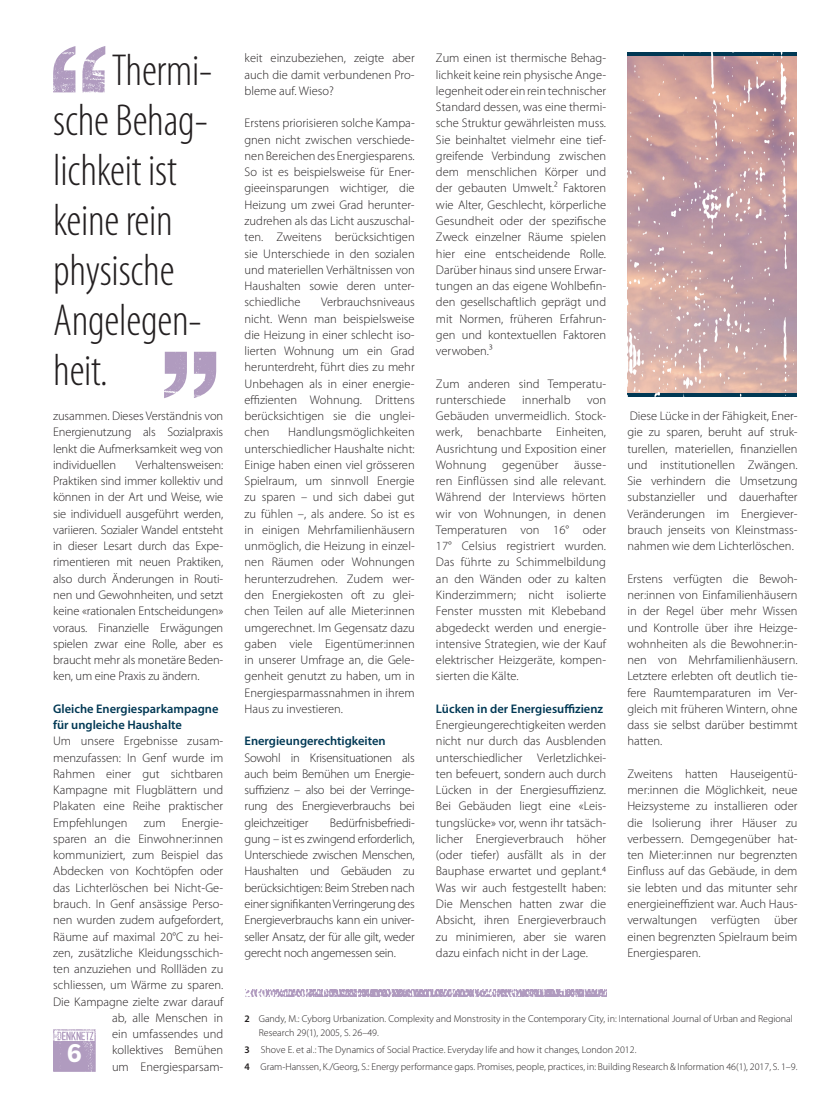
<style>
.page{position:relative;width:833px;height:1117px;background:#fff}
.page>*{position:absolute;margin:0;border:0;box-sizing:border-box;transform-origin:0 0}
.t1{font:300 condensed 45px/50px "Myriad Pro";letter-spacing:-.005em;color:#231f20}
.t2{font:700 27.5px "Zilla Slab";color:#fff}
.t3{font:300 12.5px/16.2px "Myriad Pro";color:#231f20;text-align:justify}
.t4{font:600 12.5px/16.2px "Myriad Pro";color:#003854}
.t5{font:300 10px/13.8px "Myriad Pro";color:#231f20}
.s1{font-weight:600}
</style>
<div class="page">
<img style="left:53px;top:1029px;width:43px;height:42px">
<img style="left:245px;top:989px;width:361px;height:7px">
<img style="left:164px;top:351px;width:52px;height:47px">
<img style="left:53px;top:46px;width:52px;height:46px">
<img style="left:627px;top:52px;width:170px;height:345px">
<h1 class="t1" style="left:53px;top:45px;width:160px;text-indent:59px">Thermi&shy;sche Behag&shy;lichkeit ist keine rein physische<br>Angelegen&shy;heit.</h1>
<p class="t3" style="left:53px;top:407px;width:172px">zusammen. Dieses Verständnis von Energienutzung als Sozialpraxis lenkt die Aufmerksamkeit weg von individuellen</p>
<p class="t3" style="left:53px;top:456px;width:172px;text-indent:83px">Verhaltensweisen:<br>Praktiken sind immer kollektiv und können in der Art und Weise, wie sie individuell ausgeführt werden, variieren. Sozialer Wandel entsteht in dieser Lesart durch das Expe&shy;rimentieren mit neuen Praktiken, also durch Änderungen in Routi&shy;nen und Gewohnheiten, und setzt keine «rationalen Entscheidungen» voraus. Finanzielle Erwägungen spielen zwar eine Rolle, aber es braucht mehr als monetäre Beden&shy;ken, um eine Praxis zu ändern.</p>
<p class="t4" style="left:53px;top:700px;width:167px">Gleiche Energiesparkampagne für ungleiche Haushalte</p>
<p class="t3" style="left:53px;top:732px;width:172px">Um unsere Ergebnisse zusam&shy;menzufassen: In Genf wurde im Rahmen einer gut sichtbaren Kampagne mit Flugblättern und Plakaten eine Reihe praktischer Empfehlungen</p>
<p class="t3" style="left:53px;top:814px;width:172px;text-align:right">Energie-<br>sparen an die Einwohner:innen kommuniziert, zum Beispiel das<br>Abdecken von Kochtöpfen oder das Lichterlöschen bei Nicht-Ge&shy;brauch. In Genf ansässige Perso&shy;nen wurden zudem aufgefordert,<br>Räume auf maximal 20°C zu hei&shy;zen, zusätzliche Kleidungsschich&shy;ten anzuziehen und Rollläden zu schliessen, um Wärme zu sparen.<br>Die Kampagne zielte zwar darauf ab, alle Menschen in<br>ein umfassendes und<br>kollektives Bemühen<br>um Energiesparsam-</p>
<p class="t3" style="left:144px;top:814px;width:23px">zum</p>
<h2 class="t2" style="left:67px;top:1036px;width:16px">6</h2>
<p class="t3" style="left:244px;top:50px;width:172px">keit einzubeziehen, zeigte aber auch die damit verbundenen Pro&shy;bleme auf. Wieso?</p>
<p class="t3" style="left:244px;top:115px;width:172px">Erstens priorisieren solche Kampa&shy;gnen nicht zwischen verschiede&shy;nen Bereichen des Energiesparens.<br>So ist es beispielsweise für Ener&shy;gieeinsparungen wichtiger, die Heizung um zwei Grad herunter&shy;zudrehen als das Licht auszuschal&shy;ten. Zweitens berücksichtigen sie Unterschiede in den sozialen und materiellen Verhältnissen von Haushalten sowie deren unter&shy;schiedliche</p>
<p class="t3" style="left:244px;top:294px;width:172px;text-indent:76px">Verbrauchsniveaus nicht. Wenn man beispielsweise die Heizung in einer schlecht iso&shy;lierten Wohnung um ein Grad herunterdreht, führt dies zu mehr Unbehagen als in einer energie&shy;effizienten Wohnung. Drittens berücksichtigen sie die unglei&shy;chen</p>
<p class="t3" style="left:244px;top:424px;width:172px;text-indent:44px">Handlungsmöglichkeiten unterschiedlicher Haushalte nicht:<br>Einige haben einen viel grösseren Spielraum, um sinnvoll Energie zu sparen – und sich dabei gut zu fühlen –, als andere. So ist es in einigen Mehrfamilienhäusern unmöglich, die Heizung in einzel&shy;nen Räumen oder Wohnungen herunterzudrehen. Zudem wer&shy;den Energiekosten oft zu glei&shy;chen Teilen auf alle Mieter:innen umgerechnet. Im Gegensatz dazu gaben viele Eigentümer:innen in unserer Umfrage an, die Gele&shy;genheit genutzt zu haben, um in Energiesparmassnahmen in ihrem Haus zu investieren.</p>
<p class="t4" style="left:244px;top:732px;width:143px">Energieungerechtigkeiten</p>
<p class="t3" style="left:244px;top:749px;width:172px">Sowohl in Krisensituationen als auch beim Bemühen um Energie&shy;suffizienz – also bei der Verringe&shy;rung des Energieverbrauchs bei gleichzeitiger</p>
<p class="t3" style="left:244px;top:814px;width:172px;text-indent:85px">Bedürfnisbefriedi&shy;gung – ist es zwingend erforderlich, Unterschiede zwischen Menschen, Haushalten und Gebäuden zu berücksichtigen: Beim Streben nach einer signifikanten Verringerung des Energieverbrauchs kann ein univer&shy;seller Ansatz, der für alle gilt, weder gerecht noch angemessen sein.</p>
<p class="t3" style="left:436px;top:50px;width:172px">Zum einen ist thermische Behag&shy;lichkeit keine rein physische Ange&shy;legenheit oder ein rein technischer Standard dessen, was eine thermi&shy;sche Struktur gewährleisten muss.<br>Sie beinhaltet vielmehr eine tief&shy;greifende Verbindung zwischen dem menschlichen Körper und der gebauten Umwelt.² Faktoren wie Alter, Geschlecht, körperliche Gesundheit oder der spezifische Zweck einzelner Räume spielen hier eine entscheidende Rolle.<br>Darüber hinaus sind unsere Erwar&shy;tungen an das eigene Wohlbefin&shy;den gesellschaftlich geprägt und mit Normen, früheren Erfahrun&shy;gen und kontextuellen Faktoren verwoben.³</p>
<p class="t3" style="left:436px;top:375px;width:172px">Zum anderen sind Temperatu&shy;runterschiede</p>
<p class="t3" style="left:522px;top:391px;width:50px">innerhalb</p>
<p class="t3" style="left:436px;top:391px;width:172px;text-indent:151px">von Gebäuden unvermeidlich. Stock&shy;werk, benachbarte Einheiten, Ausrichtung und Exposition einer Wohnung</p>
<p class="t3" style="left:502px;top:456px;width:58px">gegenüber</p>
<p class="t3" style="left:436px;top:456px;width:172px;text-indent:138px">äusse&shy;ren Einflüssen sind alle relevant.<br>Während der Interviews hörten wir von Wohnungen, in denen Temperaturen von 16° oder 17° Celsius registriert wurden.<br>Das führte zu Schimmelbildung an den Wänden oder zu kalten Kinderzimmern; nicht isolierte Fenster mussten mit Klebeband abgedeckt werden und energie&shy;intensive Strategien, wie der Kauf elektrischer Heizgeräte, kompen&shy;sierten die Kälte.</p>
<p class="t4" style="left:436px;top:700px;width:169px">Lücken in der Energiesuffizienz</p>
<p class="t3" style="left:436px;top:716px;width:172px">Energieungerechtigkeiten werden nicht nur durch das Ausblenden unterschiedlicher Verletzlichkei&shy;ten befeuert, sondern auch durch Lücken in der Energiesuffizienz.<br>Bei Gebäuden liegt eine «Leis&shy;tungslücke» vor, wenn ihr tatsäch&shy;licher Energieverbrauch höher (oder tiefer) ausfällt als in der Bauphase erwartet und geplant.4<br>Was wir auch festgestellt haben:<br>Die Menschen hatten zwar die Absicht, ihren Energieverbrauch zu minimieren, aber sie waren dazu einfach nicht in der Lage.</p>
<p class="t3" style="left:627px;top:407px;width:172px">Diese Lücke in der Fähigkeit, Ener&shy;gie zu sparen, beruht auf struk&shy;turellen, materiellen, finanziellen und institutionellen Zwängen.<br>Sie verhindern die Umsetzung substanzieller und dauerhafter Veränderungen im Energiever&shy;brauch jenseits von Kleinstmass&shy;nahmen wie dem Lichterlöschen.</p>
<p class="t3" style="left:627px;top:570px;width:172px">Erstens verfügten die Bewoh&shy;ner:innen von Einfamilienhäusern in der Regel über mehr Wissen und Kontrolle über ihre Heizge&shy;wohnheiten als die Bewohner:in&shy;nen von Mehrfamilienhäusern.<br>Letztere erlebten oft deutlich tie&shy;fere Raumtemparaturen im Ver&shy;gleich mit früheren Wintern, ohne dass sie selbst darüber bestimmt hatten.</p>
<p class="t3" style="left:627px;top:765px;width:172px">Zweitens hatten Hauseigentü&shy;mer:innen die Möglichkeit, neue Heizsysteme zu installieren oder die Isolierung ihrer Häuser zu verbessern. Demgegenüber hat&shy;ten Mieter:innen nur begrenzten Einfluss auf das Gebäude, in dem sie lebten und das mitunter sehr energieineffizient war. Auch Haus&shy;verwaltungen verfügten über einen begrenzten Spielraum beim Energiesparen.</p>
<p class="t5" style="left:259px;top:1011px;width:535px;text-indent:-14px"><span class="s1">2</span> Gandy, M.: Cyborg Urbanization. Complexity and Monstrosity in the Contemporary City, in: International Journal of Urban and Regional<br>Research 29(1), 2005, S. 26–49.</p>
<p class="t5" style="left:244px;top:1040px;width:554px;line-height:17.2px"><span class="s1">3</span> Shove E. et al.: The Dynamics of Social Practice. Everyday life and how it changes, London 2012.<br><span class="s1">4</span> Gram-Hanssen, K./Georg, S.: Energy performance gaps. Promises, people, practices, in: Building Research &amp; Information 46(1), 2017, S. 1–9.</p>
</div>
